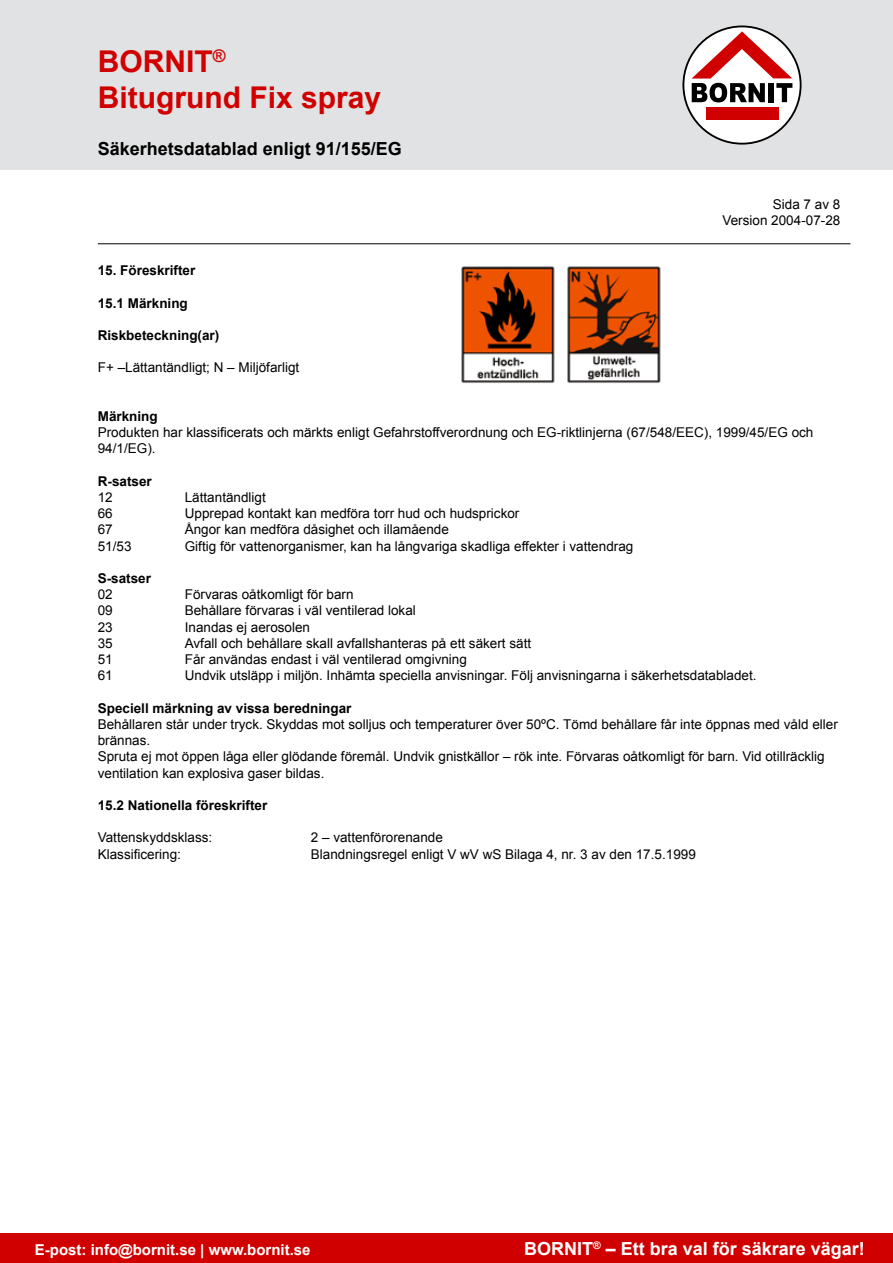
<style>
.page{position:relative;width:893px;height:1263px;background:#fff}
.page>*{position:absolute;margin:0;border:0;box-sizing:border-box;transform-origin:0 0}
.Rubbe{font:700 30px "Arial";color:#d10000}
.t1{font:700 18px "Arial";color:#fff}
.UB_2{font:700 18px "Arial";color:#000}
.t2{font:700 15px "Arial";color:#fff}
.Bröd{font:13.5px/16.2px "Arial";color:#000}
.Fet_bröd{font:700 13.5px "Arial";color:#000}
.Högertabb{font:13.5px "Arial";color:#000}
</style>
<div class="page">
<div style="left:0;top:1233px;width:893px;height:30px;background:#d10000"></div>
<div style="left:0;top:0;width:893px;height:170px;background:#e1e2e3"></div>
<svg style="left:683px;top:26px;width:118px;height:118px;background:#e8e2e2"></svg>
<div style="left:682px;top:26px;width:119px;height:119px;border:2px solid #000;border-radius:50%"></div>
<div style="left:706px;top:108px;width:72px;height:12px;background:#d10000"></div>
<svg style="left:692px;top:31px;width:100px;height:71px;background:#c49999"></svg>
<hr style="left:98px;top:243px;width:752px;height:1px;background:#000">
<img style="left:461px;top:266px;width:200px;height:117px">
<p class="Rubbe" style="left:98px;top:44px;width:129px">BORNIT<sup>®</sup></p>
<p class="Rubbe" style="left:98px;top:80px;width:285px">Bitugrund Fix spray</p>
<p class="UB_2" style="left:98px;top:138px;width:306px">Säkerhetsdatablad enligt 91/155/EG</p>
<p class="Högertabb" style="left:773px;top:196px;width:69px">Sida 7 av 8</p>
<p class="Högertabb" style="left:722px;top:212px;width:119px">Version 2004-07-28</p>
<p class="Fet_bröd" style="left:98px;top:263px;width:99px">15. Föreskrifter</p>
<p class="Fet_bröd" style="left:98px;top:295px;width:92px">15.1 Märkning</p>
<p class="Fet_bröd" style="left:98px;top:328px;width:123px">Riskbeteckning(ar)</p>
<p class="Bröd" style="left:98px;top:360px;width:203px">F+ –Lättantändligt; N – Miljöfarligt</p>
<p class="Fet_bröd" style="left:98px;top:409px;width:62px">Märkning</p>
<p class="Bröd" style="left:98px;top:424px;width:717px">Produkten har klassificerats och märkts enligt Gefahrstoffverordnung och EG-riktlinjerna (67/548/EEC), 1999/45/EG och<br>94/1/EG).</p>
<p class="Fet_bröd" style="left:98px;top:473px;width:56px">R-satser</p>
<p class="Bröd" style="left:98px;top:489px;width:17px">12</p>
<p class="Bröd" style="left:185px;top:489px;width:83px">Lättantändligt</p>
<p class="Bröd" style="left:98px;top:505px;width:17px">66</p>
<p class="Bröd" style="left:185px;top:505px;width:336px">Upprepad kontakt kan medföra torr hud och hudsprickor</p>
<p class="Bröd" style="left:98px;top:522px;width:17px">67</p>
<p class="Bröd" style="left:185px;top:522px;width:266px">Ångor kan medföra dåsighet och illamående</p>
<p class="Bröd" style="left:98px;top:538px;width:35px">51/53</p>
<p class="Bröd" style="left:185px;top:538px;width:450px">Giftig för vattenorganismer, kan ha långvariga skadliga effekter i vattendrag</p>
<p class="Fet_bröd" style="left:98px;top:571px;width:55px">S-satser</p>
<p class="Bröd" style="left:98px;top:586px;width:17px">02</p>
<p class="Bröd" style="left:185px;top:586px;width:170px">Förvaras oåtkomligt för barn</p>
<p class="Bröd" style="left:98px;top:603px;width:17px">09</p>
<p class="Bröd" style="left:185px;top:603px;width:233px">Behållare förvaras i väl ventilerad lokal</p>
<p class="Bröd" style="left:98px;top:619px;width:17px">23</p>
<p class="Bröd" style="left:185px;top:619px;width:127px">Inandas ej aerosolen</p>
<p class="Bröd" style="left:98px;top:635px;width:17px">35</p>
<p class="Bröd" style="left:185px;top:635px;width:348px">Avfall och behållare skall avfallshanteras på ett säkert sätt</p>
<p class="Bröd" style="left:98px;top:651px;width:17px">51</p>
<p class="Bröd" style="left:185px;top:651px;width:284px">Får användas endast i väl ventilerad omgivning</p>
<p class="Bröd" style="left:98px;top:667px;width:17px">61</p>
<p class="Bröd" style="left:185px;top:667px;width:573px">Undvik utsläpp i miljön. Inhämta speciella anvisningar. Följ anvisningarna i säkerhetsdatabladet.</p>
<p class="Fet_bröd" style="left:98px;top:700px;width:255px">Speciell märkning av vissa beredningar</p>
<p class="Bröd" style="left:98px;top:716px;width:742px">Behållaren står under tryck. Skyddas mot solljus och temperaturer över 50ºC. Tömd behållare får inte öppnas med våld eller brännas.</p>
<p class="Bröd" style="left:98px;top:748px;width:728px">Spruta ej mot öppen låga eller glödande föremål. Undvik gnistkällor – rök inte. Förvaras oåtkomligt för barn. Vid otillräcklig ventilation kan explosiva gaser bildas.</p>
<p class="Fet_bröd" style="left:98px;top:797px;width:171px">15.2 Nationella föreskrifter</p>
<p class="Bröd" style="left:98px;top:829px;width:116px">Vattenskyddsklass:</p>
<p class="Bröd" style="left:311px;top:829px;width:134px">2 – vattenförorenande</p>
<p class="Bröd" style="left:98px;top:846px;width:85px">Klassificering:</p>
<p class="Bröd" style="left:311px;top:846px;width:386px">Blandningsregel enligt V wV wS Bilaga 4, nr. 3 av den 17.5.1999</p>
<p class="t2" style="left:35px;top:1241px;width:277px">E-post: info@bornit.se | www.bornit.se</p>
<h2 class="t1" style="left:524px;top:1238px;width:342px">BORNIT<sup>®</sup> – Ett bra val för säkrare vägar!</h2>
</div>
